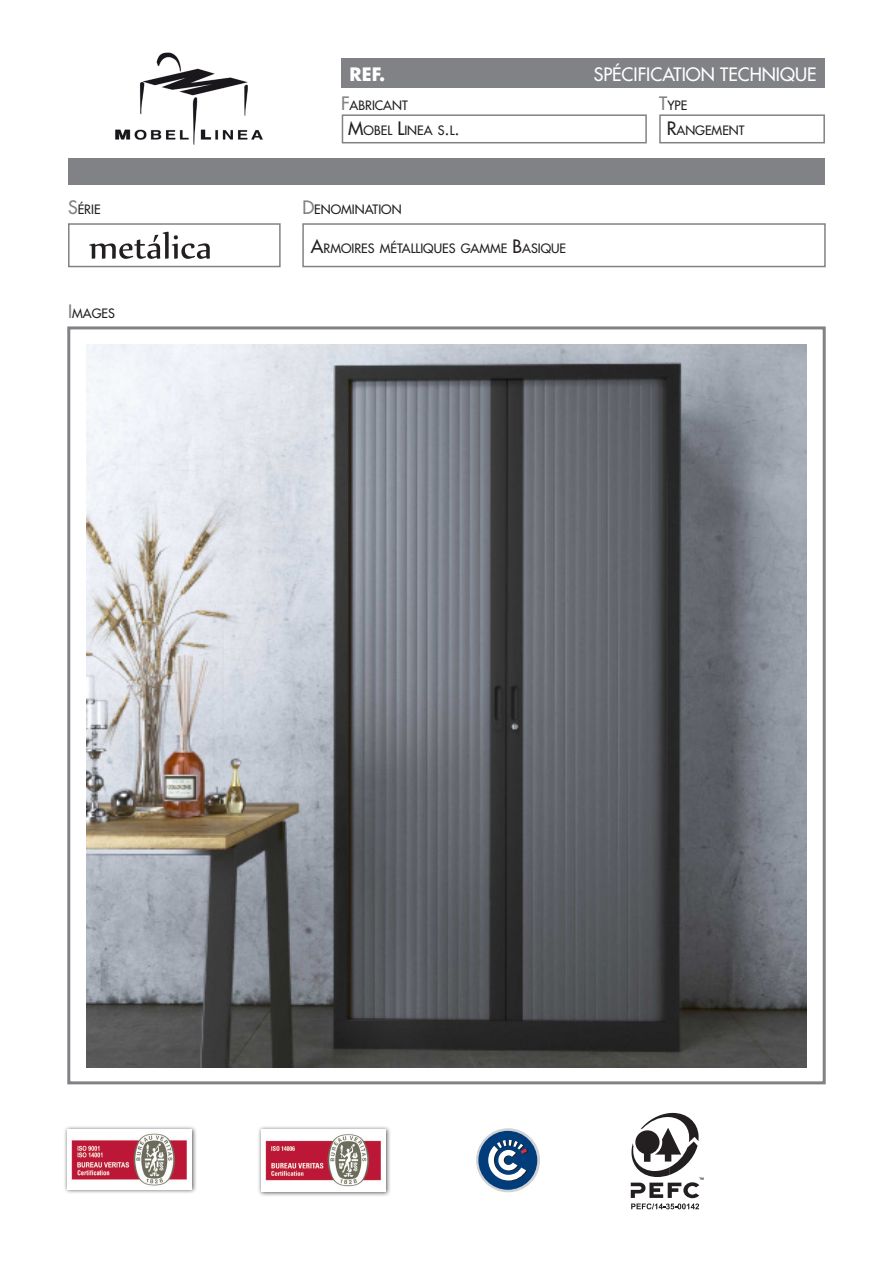
<style>
.page{position:relative;width:893px;height:1263px;background:#fff}
.page>*{position:absolute;margin:0;border:0;box-sizing:border-box;transform-origin:0 0}
.t1{font:500 18px "Futura Std";color:#fff}
.t2{font:700 18px "Futura Std";color:#fff}
.ORSAL_Text_caselles{font:500 12.6px "Futura Std";color:#231f20}
.s1{font-size:18px;color:#808285}
.s2{font-size:18px}
</style>
<div class="page">
<svg style="left:476px;top:1128px;width:64px;height:64px"></svg>
<div style="left:478px;top:1131px;width:59px;height:59px;background:#013c7b;border-radius:50%"></div>
<svg style="left:488px;top:1140px;width:40px;height:41px"></svg>
<svg style="left:631px;top:1113px;width:72px;height:96px"></svg>
<div style="left:63px;top:1125px;width:134px;height:69px;background:#231f20;opacity:.75"></div>
<img style="left:67px;top:1129px;width:124px;height:60px">
<div style="left:257px;top:1125px;width:134px;height:72px;background:#231f20;opacity:.75"></div>
<img style="left:261px;top:1129px;width:124px;height:62px">
<div style="left:68px;top:158px;width:757px;height:27px;background:#808285"></div>
<div style="left:67px;top:326px;width:759px;height:758px;border:3px solid #808285"></div>
<div style="left:342px;top:114px;width:305px;height:29px;border:2px solid #808285"></div>
<div style="left:659px;top:114px;width:166px;height:29px;border:2px solid #808285"></div>
<div style="left:68px;top:223px;width:213px;height:44px;border:2px solid #808285"></div>
<div style="left:302px;top:223px;width:524px;height:44px;border:2px solid #808285"></div>
<img style="left:115px;top:52px;width:148px;height:93px">
<div style="left:341px;top:59px;width:484px;height:29px;background:#808285"></div>
<img style="left:87px;top:344px;width:719px;height:723px">
<svg style="left:89px;top:232px;width:121px;height:27px"></svg>
<p class="ORSAL_Text_caselles" style="left:68px;top:202px;width:34px"><span class="s1">S</span>ÉRIE</p>
<p class="ORSAL_Text_caselles" style="left:68px;top:306px;width:48px"><span class="s1">I</span> MAGES</p>
<h1 class="t2" style="left:350px;top:62px;width:37px">REF.</h1>
<h1 class="t1" style="left:594px;top:63px;width:224px">SPÉCIFICATION TECHNIQUE</h1>
<p class="ORSAL_Text_caselles" style="left:341px;top:97px;width:68px"><span class="s1">F</span>ABRICANT</p>
<p class="ORSAL_Text_caselles" style="left:659px;top:97px;width:30px"><span class="s1">T</span>YPE</p>
<p class="ORSAL_Text_caselles" style="left:348px;top:123px;width:113px"><span class="s2">M</span>OBEL <span class="s2">L</span>INEA S<span class="s2">.</span>L<span class="s2">.</span></p>
<p class="ORSAL_Text_caselles" style="left:302px;top:202px;width:101px"><span class="s1">D</span>ENOMINATION</p>
<p class="ORSAL_Text_caselles" style="left:311px;top:240px;width:257px"><span class="s2">A</span>RMOIRES MÉTALLIQUES GAMME <span class="s2">B</span>ASIQUE</p>
<p class="ORSAL_Text_caselles" style="left:667px;top:123px;width:79px"><span class="s2">R</span>ANGEMENT</p>
</div>
